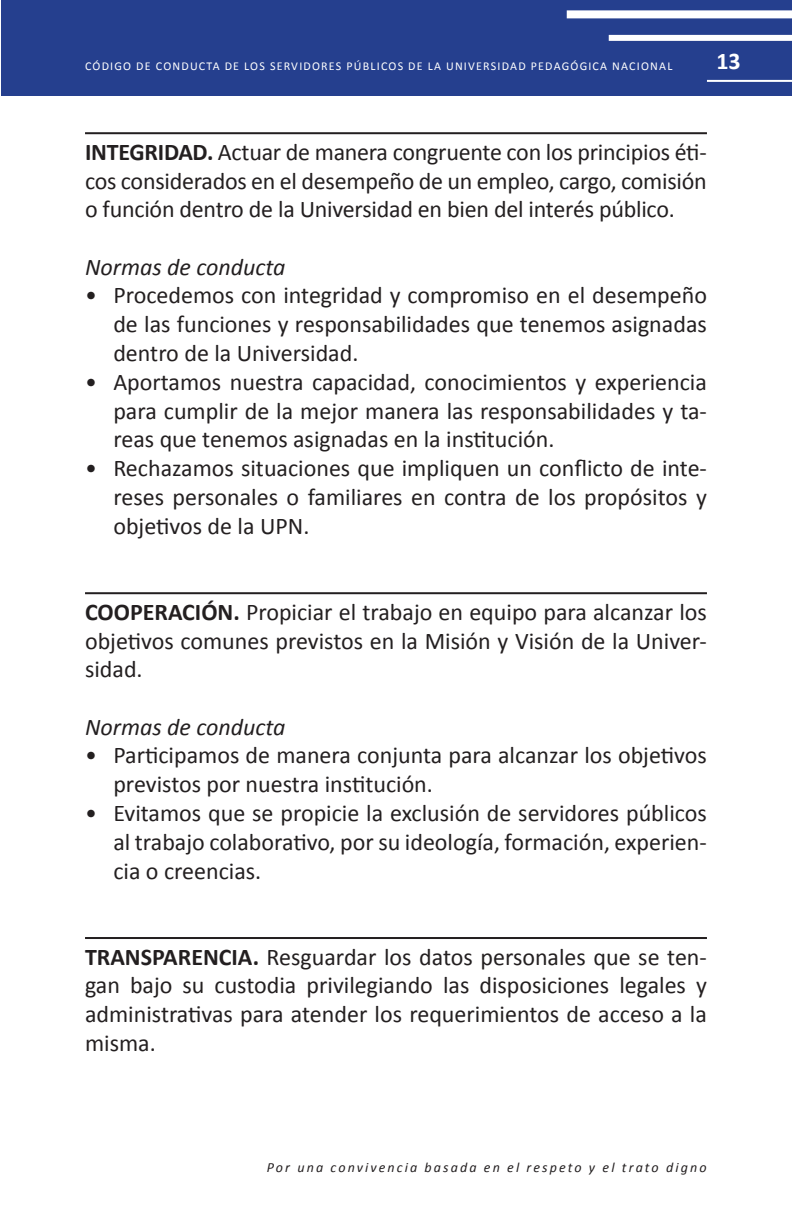
<style>
.page{position:relative;width:792px;height:1224px;background:#fff}
.page>*{position:absolute;margin:0;border:0;box-sizing:border-box;transform-origin:0 0}
.bullet{font:24px/28.8px "Calibri";color:#231f20;text-align:justify}
.pleca{font:24px/28.8px "Calibri";color:#231f20;text-align:justify}
.t1{font:italic 24px "Calibri";color:#231f20}
.t2{font:700 24px "Calibri";color:#fff}
.t3{font:italic 14px "Calibri";letter-spacing:.15em;color:#231f20}
.t4{font:12px "Calibri";letter-spacing:.1em;color:#fff}
.s1{font-weight:700}
</style>
<div class="page">
<div style="left:1px;top:0;width:791px;height:95px;background:#253f8e"></div>
<hr style="left:707px;top:80px;width:85px;height:2px;background:#fff">
<div style="left:609px;top:35px;width:183px;height:6px;background:#fff"></div>
<div style="left:567px;top:10px;width:225px;height:8px;background:#fff"></div>
<hr style="left:85px;top:132px;width:622px;height:2px;background:#231f20">
<hr style="left:85px;top:592px;width:622px;height:2px;background:#231f20">
<hr style="left:85px;top:937px;width:622px;height:2px;background:#231f20">
<p class="t4" style="left:85px;top:58px;width:589px">CÓDIGO DE CONDUCTA DE LOS SERVIDORES PÚBLICOS DE LA UNIVERSIDAD PEDAGÓGICA NACIONAL</p>
<p class="t2" style="left:716px;top:46px;width:26px">13</p>
<p class="pleca" style="left:85px;top:137px;width:623px"><span class="s1">INTEGRIDAD.</span> Actuar de manera congruente con los principios éti&shy;cos considerados en el desempeño de un empleo, cargo, comisión o función dentro de la Universidad en bien del interés público.</p>
<p class="t1" style="left:85px;top:252px;width:202px">Normas de conducta</p>
<p class="bullet" style="left:113px;top:281px;width:595px;text-indent:-28px">• Procedemos con integridad y compromiso en el desempeño de las funciones y responsabilidades que tenemos asignadas dentro de la Universidad.</p>
<p class="bullet" style="left:113px;top:367px;width:595px;text-indent:-28px">• Aportamos nuestra capacidad, conocimientos y experiencia para cumplir de la mejor manera las responsabilidades y ta&shy;reas que tenemos asignadas en la institución.</p>
<p class="bullet" style="left:113px;top:454px;width:595px;text-indent:-28px">• Rechazamos situaciones que impliquen un conflicto de inte&shy;reses personales o familiares en contra de los propósitos y objetivos de la UPN.</p>
<p class="pleca" style="left:85px;top:597px;width:623px"><span class="s1">COOPERACIÓN.</span> Propiciar el trabajo en equipo para alcanzar los objetivos comunes previstos en la Misión y Visión de la Univer&shy;sidad.</p>
<p class="t1" style="left:85px;top:712px;width:202px">Normas de conducta</p>
<p class="bullet" style="left:113px;top:741px;width:595px;text-indent:-28px">• Participamos de manera conjunta para alcanzar los objetivos previstos por nuestra institución.</p>
<p class="bullet" style="left:113px;top:799px;width:595px;text-indent:-28px">• Evitamos que se propicie la exclusión de servidores públicos al trabajo colaborativo, por su ideología, formación, experien&shy;cia o creencias.</p>
<p class="pleca" style="left:85px;top:942px;width:623px"><span class="s1">TRANSPARENCIA.</span> Resguardar los datos personales que se ten&shy;gan bajo su custodia privilegiando las disposiciones legales y administrativas para atender los requerimientos de acceso a la misma.</p>
<p class="t3" style="left:267px;top:1158px;width:441px">Por una convivencia basada en el respeto y el trato digno</p>
</div>
